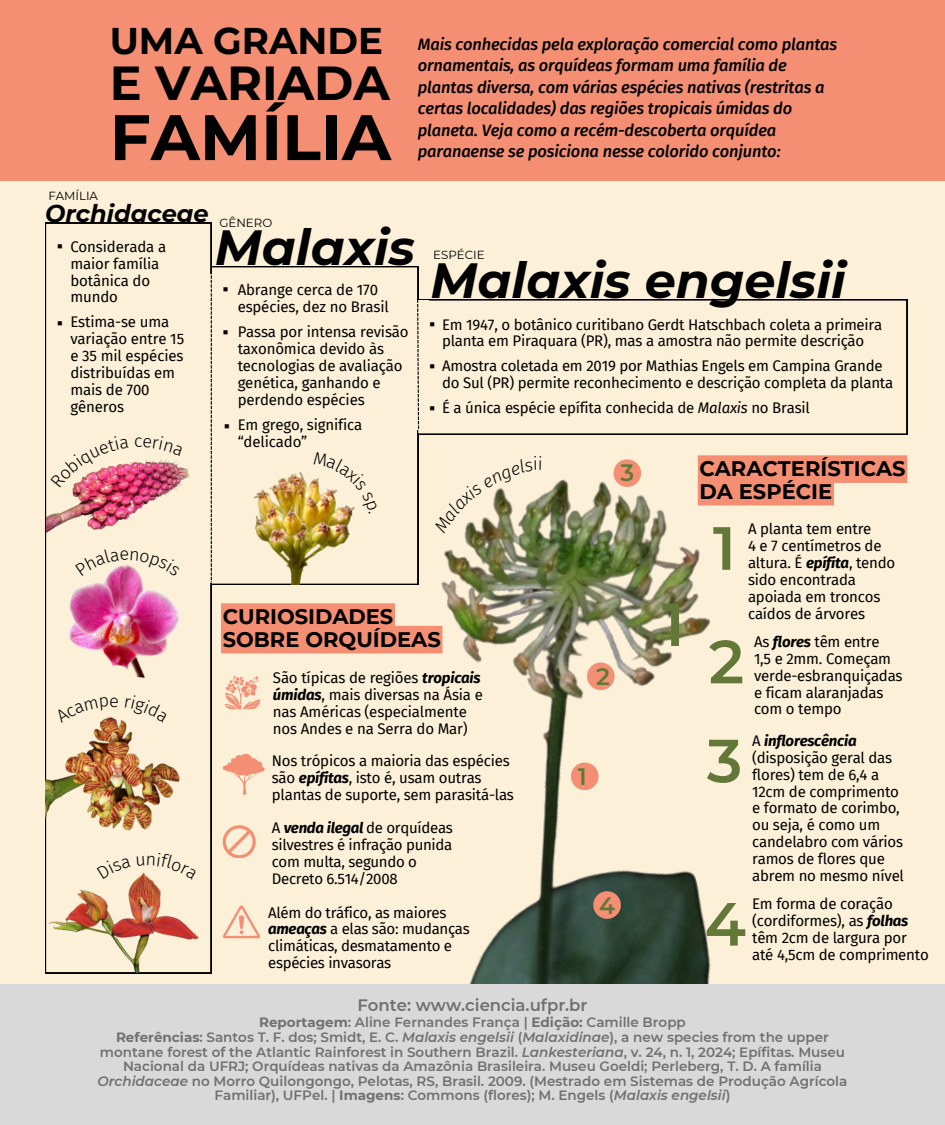
<style>
.page{position:relative;width:945px;height:1125px;background:#fcf1d8}
.page>*{position:absolute;margin:0;border:0;box-sizing:border-box;transform-origin:0 0}
.t1{font:700 64.2px "Montserrat";color:#000}
.t2{font:600 60.9px "Montserrat";color:#637838}
.t3{font:italic 700 49.35px "Montserrat";color:#000}
.t4{font:700 47.55px "Montserrat";color:#000}
.t5{font:700 37.05px "Montserrat";color:#000}
.t6{font:italic 700 24.15px "Montserrat";color:#000}
.t7{font:600 23.7px "Montserrat";color:#637838}
.t8{font:700 21px/22.5px "Montserrat";color:#000}
.t9{font:italic 500 16.5px/21.5px "Fira Sans";letter-spacing:-.01em;color:#000}
.t10{font:600 16.5px "Montserrat";color:#707070}
.t11{font:15px/17px "Fira Sans";letter-spacing:-.015em;color:#000}
.t12{font:15px "Noto Sans CJ Ksc";color:#000}
.t13{font:600 13.5px/14.7px "Montserrat";color:#707070;text-align:center}
.t14{font:11.85px "Montserrat";color:#000}
.s1{font-style:italic}
.s2{font-weight:700;font-style:italic}
.s3{font-weight:700}
</style>
<div class="page">
<img style="left:199px;top:222px;width:635px;height:762px">
<div style="left:0;top:984px;width:945px;height:141px;background:#d9d9d9"></div>
<div style="left:0;top:0;width:945px;height:181px;background:#f48f74"></div>
<div style="left:587px;top:663px;width:28px;height:27px;background:#f48f74;border-radius:50%"></div>
<div style="left:571px;top:763px;width:28px;height:27px;background:#f48f74;border-radius:50%"></div>
<div style="left:613px;top:459px;width:28px;height:28px;background:#f48f74;border-radius:50%"></div>
<div style="left:593px;top:891px;width:28px;height:28px;background:#f48f74;border-radius:50%"></div>
<svg style="left:211px;top:266px;width:207px;height:319px"></svg>
<svg style="left:45px;top:223px;width:166px;height:750px"></svg>
<svg style="left:225px;top:675px;width:35px;height:34px"></svg>
<svg style="left:223px;top:753px;width:41px;height:41px"></svg>
<svg style="left:223px;top:825px;width:32px;height:33px"></svg>
<svg style="left:223px;top:905px;width:37px;height:33px"></svg>
<svg style="left:221px;top:603px;width:221px;height:50px;background:#f4987e"></svg>
<div style="left:198px;top:274px;width:27px;height:308px;background:#fcf1d8"></div>
<img style="left:46px;top:427px;width:152px;height:121px">
<img style="left:55px;top:555px;width:139px;height:127px">
<img style="left:45px;top:704px;width:147px;height:139px">
<img style="left:45px;top:863px;width:162px;height:110px">
<img style="left:241px;top:467px;width:123px;height:117px">
<svg style="left:211px;top:266px;width:1px;height:316px"></svg>
<svg style="left:417px;top:299px;width:490px;height:135px"></svg>
<div style="left:409px;top:301px;width:19px;height:129px;background:#fcf1d8"></div>
<svg style="left:417px;top:299px;width:2px;height:130px"></svg>
<svg style="left:698px;top:455px;width:209px;height:50px"></svg>
<img style="left:51px;top:436px;width:78px;height:51px">
<svg style="left:135px;top:436px;width:48px;height:20px"></svg>
<svg style="left:75px;top:549px;width:105px;height:27px"></svg>
<svg style="left:55px;top:697px;width:63px;height:26px"></svg>
<svg style="left:125px;top:695px;width:43px;height:28px"></svg>
<svg style="left:97px;top:858px;width:34px;height:21px"></svg>
<svg style="left:137px;top:852px;width:60px;height:28px"></svg>
<svg style="left:314px;top:452px;width:64px;height:62px"></svg>
<svg style="left:434px;top:455px;width:109px;height:79px"></svg>
<p class="t14" style="left:48px;top:188px;width:51px">FAMÍLIA</p>
<h3 class="t5" style="left:110px;top:18px;width:275px">UMA GRANDE</h3>
<h3 class="t4" style="left:110px;top:54px;width:282px">E VARIADA</h3>
<h1 class="t1" style="left:110px;top:98px;width:283px">FAMÍLIA</h1>
<p class="t9" style="left:418px;top:34px;width:421px">Mais conhecidas pela exploração comercial como plantas ornamentais, as orquídeas formam uma família de plantas diversa, com várias espécies nativas (restritas a certas localidades) das regiões tropicais úmidas do planeta. Veja como a recém-descoberta orquídea paranaense se posiciona nesse colorido conjunto:</p>
<h3 class="t6" style="left:45px;top:199px;width:165px">Orchidaceae</h3>
<p class="t11" style="left:70px;top:238px;width:97px">Considerada a maior família botânica do mundo</p>
<p class="t11" style="left:70px;top:314px;width:115px">Estima-se uma variação entre 15 e 35 mil espécies distribuídas em mais de 700 gêneros</p>
<p class="t12" style="left:53px;top:235px;width:4px">▪️</p>
<p class="t12" style="left:53px;top:311px;width:4px">▪️</p>
<p class="t14" style="left:219px;top:216px;width:54px">GÊNERO</p>
<h3 class="t3" style="left:215px;top:217px;width:202px">Malaxis</h3>
<p class="t12" style="left:218px;top:278px;width:4px">▪️</p>
<p class="t12" style="left:218px;top:321px;width:4px">▪️</p>
<p class="t12" style="left:219px;top:415px;width:4px">▪️</p>
<p class="t11" style="left:238px;top:282px;width:153px">Abrange cerca de 170 espécies, dez no Brasil</p>
<p class="t11" style="left:238px;top:324px;width:173px">Passa por intensa revisão taxonômica devido às tecnologias de avaliação genética, ganhando e perdendo espécies</p>
<p class="t11" style="left:238px;top:416px;width:126px">Em grego, significa “delicado”</p>
<p class="t14" style="left:433px;top:248px;width:53px">ESPÉCIE</p>
<h3 class="t3" style="left:430px;top:250px;width:417px">Malaxis engelsii</h3>
<p class="t11" style="left:442px;top:316px;width:442px">Em 1947, o botânico curitibano Gerdt Hatschbach coleta a primeira planta em Piraquara (PR), mas a amostra não permite descrição</p>
<p class="t11" style="left:442px;top:358px;width:453px">Amostra coletada em 2019 por Mathias Engels em Campina Grande do Sul (PR) permite reconhecimento e descrição completa da planta</p>
<p class="t11" style="left:442px;top:400px;width:369px">É a única espécie epífita conhecida de <span class="s1">Malaxis</span> no Brasil</p>
<p class="t12" style="left:425px;top:312px;width:4px">▪️</p>
<p class="t12" style="left:425px;top:355px;width:4px">▪️</p>
<p class="t12" style="left:425px;top:396px;width:4px">▪️</p>
<p class="t8" style="left:223px;top:606px;width:220px">CURIOSIDADES<br>SOBRE ORQUÍDEAS</p>
<p class="t11" style="left:273px;top:669px;width:211px">São típicas de regiões <span class="s2">tropicais úmidas</span>, mais diversas na Ásia e nas Américas (especialmente nos Andes e na Serra do Mar)</p>
<p class="t11" style="left:272px;top:752px;width:244px">Nos trópicos a maioria das espécies são <span class="s2">epífitas</span>, isto é, usam outras plantas de suporte, sem parasitá-las</p>
<p class="t11" style="left:272px;top:820px;width:183px">A <span class="s2">venda ilegal</span> de orquídeas silvestres é infração punida com multa, segundo o<br>Decreto 6.514/2008</p>
<p class="t11" style="left:268px;top:904px;width:203px">Além do tráfico, as maiores <span class="s2">ameaças</span> a elas são: mudanças climáticas, desmatamento e espécies invasoras</p>
<p class="t7" style="left:620px;top:458px;width:15px">3</p>
<h5 class="t7" style="left:596px;top:662px;width:15px">2</h5>
<p class="t7" style="left:578px;top:762px;width:11px">1</p>
<h1 class="t7" style="left:599px;top:891px;width:18px">4</h1>
<h2 class="t2" style="left:662px;top:587px;width:25px">1</h2>
<h3 class="t8" style="left:699px;top:458px;width:208px">CARACTERÍSTICAS<br>DA ESPÉCIE</h3>
<h2 class="t2" style="left:713px;top:511px;width:25px">1</h2>
<p class="t11" style="left:748px;top:521px;width:149px">A planta tem entre<br>4 e 7 centímetros de altura. É <span class="s2">epífita</span>, tendo sido encontrada apoiada em troncos caídos de árvores</p>
<h2 class="t2" style="left:709px;top:624px;width:37px">2</h2>
<p class="t11" style="left:754px;top:633px;width:150px">As <span class="s2">flores</span> têm entre<br>1,5 e 2mm. Começam verde-esbranquiçadas e ficam alaranjadas com o tempo</p>
<h2 class="t2" style="left:707px;top:723px;width:37px">3</h2>
<p class="t11" style="left:752px;top:732px;width:153px">A <span class="s2">inflorescência </span>(disposição geral das flores) tem de 6,4 a<br>12cm de comprimento e formato de corimbo, ou seja, é como um candelabro com vários ramos de flores que abrem no mesmo nível</p>
<h2 class="t2" style="left:705px;top:887px;width:43px">4</h2>
<p class="t11" style="left:752px;top:896px;width:178px">Em forma de coração (cordiformes), as <span class="s2">folhas </span>têm 2cm de largura por até 4,5cm de comprimento</p>
<p class="t10" style="left:357px;top:996px;width:232px">Fonte: www.ciencia.ufpr.br</p>
<p class="t13" style="left:98px;top:1015px;width:751px"><span class="s3">Reportagem</span>: Aline Fernandes França | <span class="s3">Edição:</span> Camille Bropp<br><span class="s3">Referências</span>: Santos T. F. dos; Smidt, E. C. <span class="s1">Malaxis engelsii</span> (<span class="s1">Malaxidinae</span>), a new species from the upper montane forest of the Atlantic Rainforest in Southern Brazil. <span class="s1">Lankesteriana</span>, v. 24, n. 1, 2024; Epífitas. Museu Nacional da UFRJ; Orquídeas nativas da Amazônia Brasileira. Museu Goeldi; Perleberg, T. D. A família <span class="s1">Orchidaceae</span> no Morro Quilongongo, Pelotas, RS, Brasil. 2009. (Mestrado em Sistemas de Produção Agrícola Familiar), UFPel. | <span class="s3">Imagens</span>: Commons (flores); M. Engels (<span class="s1">Malaxis engelsii</span>)</p>
</div>
